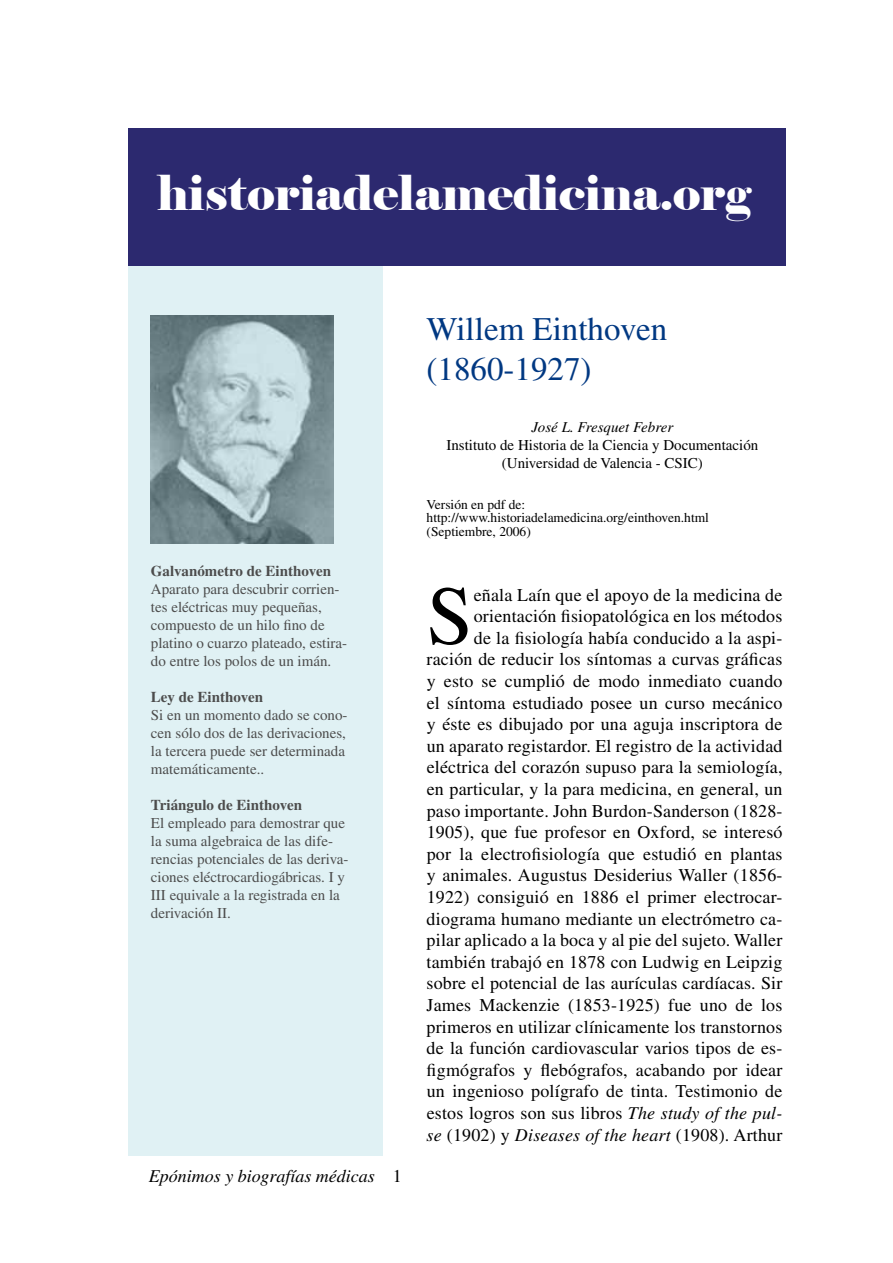
<style>
.page{position:relative;width:893px;height:1263px;background:#fff}
.page>*{position:absolute;margin:0;border:0;box-sizing:border-box;transform-origin:0 0}
.t1{font:83.25px "Times";color:#000}
.t2{font:48px "Elephant";color:#fff}
.t3{font:33px/39.6px "Times";color:#003882}
.t4{font:18px/21.6px "Times";letter-spacing:.01em;color:#000;text-align:right}
.t5{font:italic 18px "Times";color:#000}
.t6{font:15px/18px "Times";color:#4c4c4c}
.t7{font:15px/18px "Times";color:#000;text-align:center}
.t8{font:700 15px "Times";color:#4c4c4c}
.t9{font:italic 15px "Times";color:#000}
.t10{font:13.5px/13.5px "Times";color:#000}
.s1{font-style:italic}
</style>
<div class="page">
<div style="left:128px;top:128px;width:255px;height:1028px;background:#e0f1f4"></div>
<div style="left:128px;top:128px;width:658px;height:138px;background:#2c296f"></div>
<img style="left:151px;top:316px;width:182px;height:228px">
<h2 class="t2" style="left:157px;top:163px;width:595px">historiadelamedicina.org</h2>
<p class="t8" style="left:151px;top:562px;width:182px">Galvanómetro de Einthoven</p>
<p class="t6" style="left:151px;top:579px;width:198px">Aparato para descubrir corrien&shy;tes eléctricas muy pequeñas, compuesto de un hilo fino de platino o cuarzo plateado, estira&shy;do entre los polos de un imán.</p>
<p class="t8" style="left:151px;top:688px;width:114px">Ley de Einthoven</p>
<p class="t6" style="left:151px;top:705px;width:198px">Si en un momento dado se cono&shy;cen sólo dos de las derivaciones, la tercera puede ser determinada matemáticamente..</p>
<p class="t8" style="left:151px;top:796px;width:153px">Triángulo de Einthoven</p>
<p class="t6" style="left:151px;top:813px;width:199px">El empleado para demostrar que la suma algebraica de las dife&shy;rencias potenciales de las deriva&shy;ciones eléctrocardiogábricas. I y<br>III equivale a la registrada en la derivación II.</p>
<p class="t5" style="left:149px;top:1166px;width:228px">Epónimos y biografías médicas</p>
<h3 class="t3" style="left:427px;top:309px;width:242px">Willem Einthoven (1 860-1 927)</h3>
<p class="t9" style="left:532px;top:419px;width:143px">José L. Fresquet Febrer</p>
<p class="t7" style="left:446px;top:436px;width:314px">Instituto de Historia de la Ciencia y Documentación (Universidad de Valencia - CSIC)</p>
<p class="t10" style="left:427px;top:497px;width:284px">Versión en pdf de: http://www.historiadelamedicina.org/einthoven.html (Septiembre, 2006)</p>
<h1 class="t1" style="left:427px;top:569px;width:48px">S</h1>
<p class="t4" style="left:427px;top:584px;width:357px">eñala Laín que el apoyo de la medicina de orientación fisiopatológica en los métodos<br>de la fisiología había conducido a la aspi&shy;ración de reducir los síntomas a curvas gráficas y esto se cumplió de modo inmediato cuando el síntoma estudiado posee un curso mecánico y éste es dibujado por una aguja inscriptora de un aparato registardor. El registro de la actividad eléctrica del corazón supuso para la semiología, en particular, y la para medicina, en general, un paso importante. John Burdon-Sanderson (1 828- 1 905), que fue profesor en Oxford, se interesó por la electrofisiología que estudió en plantas y animales. Augustus Desiderius Waller (1 856- 1 922) consiguió en 1 886 el primer electrocar&shy;diograma humano mediante un electrómetro ca&shy;pilar aplicado a la boca y al pie del sujeto. Waller también trabajó en 1 878 con Ludwig en Leipzig sobre el potencial de las aurículas cardíacas. Sir James Mackenzie (1 853-1 925) fue uno de los primeros en utilizar clínicamente los transtornos de la función cardiovascular varios tipos de es&shy;figmógrafos y flebógrafos, acabando por idear un ingenioso polígrafo de tinta. Testimonio de estos logros son sus libros <span class="s1">The study of the pul&shy;se</span> (1 902) y <span class="s1">Diseases of the heart</span> (1 908). Arthur</p>
</div>
